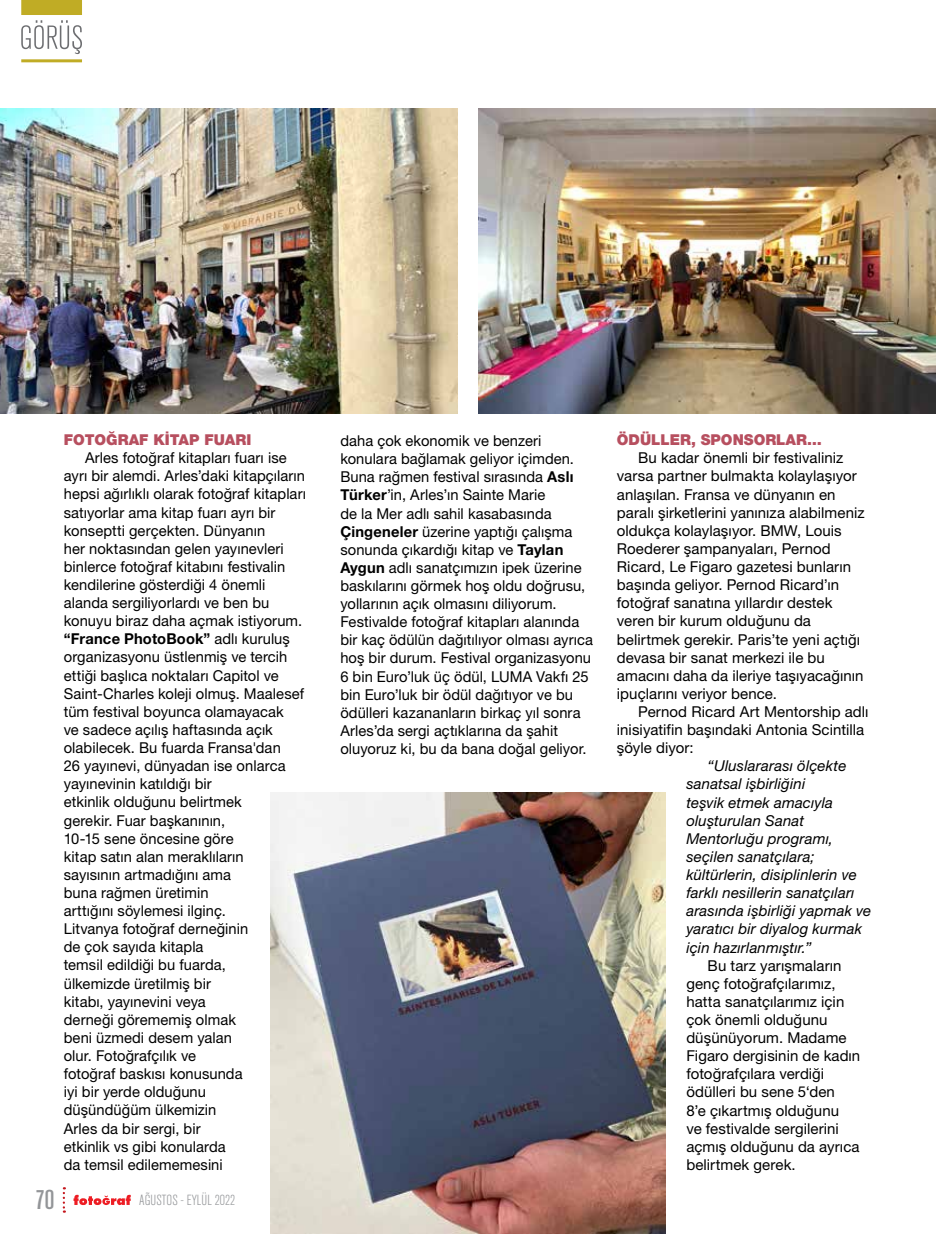
<style>
.page{position:relative;width:936px;height:1234px;background:#fff}
.page>*{position:absolute;margin:0;border:0;box-sizing:border-box;transform-origin:0 0}
.t1{font:500 condensed 27px "Akzidenz Grotesk Std";color:#939598}
.t2{font:15px/18.1px "Helvetica Neue LT Std";letter-spacing:.005em;color:#000}
.t3{font:italic 15px/18.1px "Helvetica Neue LT Std";letter-spacing:.01em;color:#000}
.t4{font:900 15px "Helvetica Neue LT Std";color:#b74f5f}
.t5{font:300 condensed 14.55px "Akzidenz Grotesk Std";color:#939598}
.s1{font-weight:700}
</style>
<div class="page">
<svg style="left:73px;top:1194px;width:58px;height:11px"></svg>
<svg style="left:63px;top:1187px;width:2px;height:25px"></svg>
<svg style="left:21px;top:20px;width:61px;height:34px"></svg>
<div style="left:21px;top:0;width:61px;height:15px;background:#c0ac25"></div>
<hr style="left:21px;top:59px;width:61px;height:3px;background:#c0ac25">
<img style="left:478px;top:108px;width:457px;height:305px">
<img style="left:0;top:108px;width:457px;height:305px">
<img style="left:271px;top:792px;width:394px;height:441px">
<p class="t4" style="left:64px;top:430px;width:189px">FOTOĞRAF KİTAP FUARI</p>
<p class="t2" style="left:64px;top:448px;width:244px;text-indent:21px">Arles fotoğraf kitapları fuarı ise ayrı bir alemdi. Arles’daki kitapçıların hepsi ağırlıklı olarak fotoğraf kitapları satıyorlar ama kitap fuarı ayrı bir konseptti gerçekten. Dünyanın<br>her noktasından gelen yayınevleri binlerce fotoğraf kitabını festivalin kendilerine gösterdiği 4 önemli alanda sergiliyorlardı ve ben bu konuyu biraz daha açmak istiyorum. <span class="s1">“France PhotoBook”</span> adlı kuruluş organizasyonu üstlenmiş ve tercih ettiği başlıca noktaları Capitol ve<br>Saint-Charles koleji olmuş. Maalesef tüm festival boyunca olamayacak<br>ve sadece açılış haftasında açık olabilecek. Bu fuarda Fransa'dan<br>26 yayınevi, dünyadan ise onlarca yayınevinin katıldığı bir<br>etkinlik olduğunu belirtmek<br>gerekir. Fuar başkanının,<br>10-15 sene öncesine göre<br>kitap satın alan meraklıların<br>sayısının artmadığını ama<br>buna rağmen üretimin<br>arttığını söylemesi ilginç.<br>Litvanya fotoğraf derneğinin<br>de çok sayıda kitapla<br>temsil edildiği bu fuarda,<br>ülkemizde üretilmiş bir<br>kitabı, yayınevini veya<br>derneği görememiş olmak<br>beni üzmedi desem yalan<br>olur. Fotoğrafçılık ve<br>fotoğraf baskısı konusunda<br>iyi bir yerde olduğunu<br>düşündüğüm ülkemizin<br>Arles da bir sergi, bir<br>etkinlik vs gibi konularda<br>da temsil edilememesini</p>
<h1 class="t1" style="left:36px;top:1184px;width:20px">70</h1>
<p class="t5" style="left:139px;top:1191px;width:98px">AĞUSTOS - EYLÜL 2022</p>
<p class="t2" style="left:340px;top:431px;width:254px">daha çok ekonomik ve benzeri konulara bağlamak geliyor içimden.<br>Buna rağmen festival sırasında <span class="s1">Aslı Türker</span>’in, Arles’ın Sainte Marie<br>de la Mer adlı sahil kasabasında <span class="s1">Çingeneler</span> üzerine yaptığı çalışma sonunda çıkardığı kitap ve <span class="s1">Taylan Aygun</span> adlı sanatçımızın ipek üzerine baskılarını görmek hoş oldu doğrusu, yollarının açık olmasını diliyorum.<br>Festivalde fotoğraf kitapları alanında bir kaç ödülün dağıtılıyor olması ayrıca hoş bir durum. Festival organizasyonu 6 bin Euro’luk üç ödül, LUMA Vakfı 25 bin Euro’luk bir ödül dağıtıyor ve bu ödülleri kazananların birkaç yıl sonra Arles’da sergi açtıklarına da şahit oluyoruz ki, bu da bana doğal geliyor.</p>
<p class="t4" style="left:617px;top:431px;width:206px">ÖDÜLLER, SPONSORLAR…</p>
<p class="t2" style="left:617px;top:448px;width:249px;text-indent:21px">Bu kadar önemli bir festivaliniz varsa partner bulmakta kolaylaşıyor anlaşılan. Fransa ve dünyanın en paralı şirketlerini yanınıza alabilmeniz oldukça kolaylaşıyor. BMW, Louis Roederer şampanyaları, Pernod Ricard, Le Figaro gazetesi bunların başında geliyor. Pernod Ricard’ın fotoğraf sanatına yıllardır destek veren bir kurum olduğunu da belirtmek gerekir. Paris’te yeni açtığı devasa bir sanat merkezi ile bu amacını daha da ileriye taşıyacağının ipuçlarını veriyor bence.</p>
<p class="t2" style="left:617px;top:702px;width:253px;text-indent:21px">Pernod Ricard Art Mentorship adlı inisiyatifin başındaki Antonia Scintilla şöyle diyor:</p>
<p class="t3" style="left:686px;top:756px;width:186px;text-indent:21px">“Uluslararası ölçekte sanatsal işbirliğini<br>teşvik etmek amacıyla oluşturulan Sanat<br>Mentorluğu programı, seçilen sanatçılara; kültürlerin, disiplinlerin ve farklı nesillerin sanatçıları arasında işbirliği yapmak ve yaratıcı bir diyalog kurmak için hazırlanmıştır.”</p>
<p class="t2" style="left:686px;top:955px;width:175px;text-indent:21px">Bu tarz yarışmaların genç fotoğrafçılarımız, hatta sanatçılarımız için çok önemli olduğunu düşünüyorum. Madame<br>Figaro dergisinin de kadın fotoğrafçılara verdiği ödülleri bu sene 5‘den<br>8’e çıkartmış olduğunu<br>ve festivalde sergilerini açmış olduğunu da ayrıca belirtmek gerek.</p>
</div>
